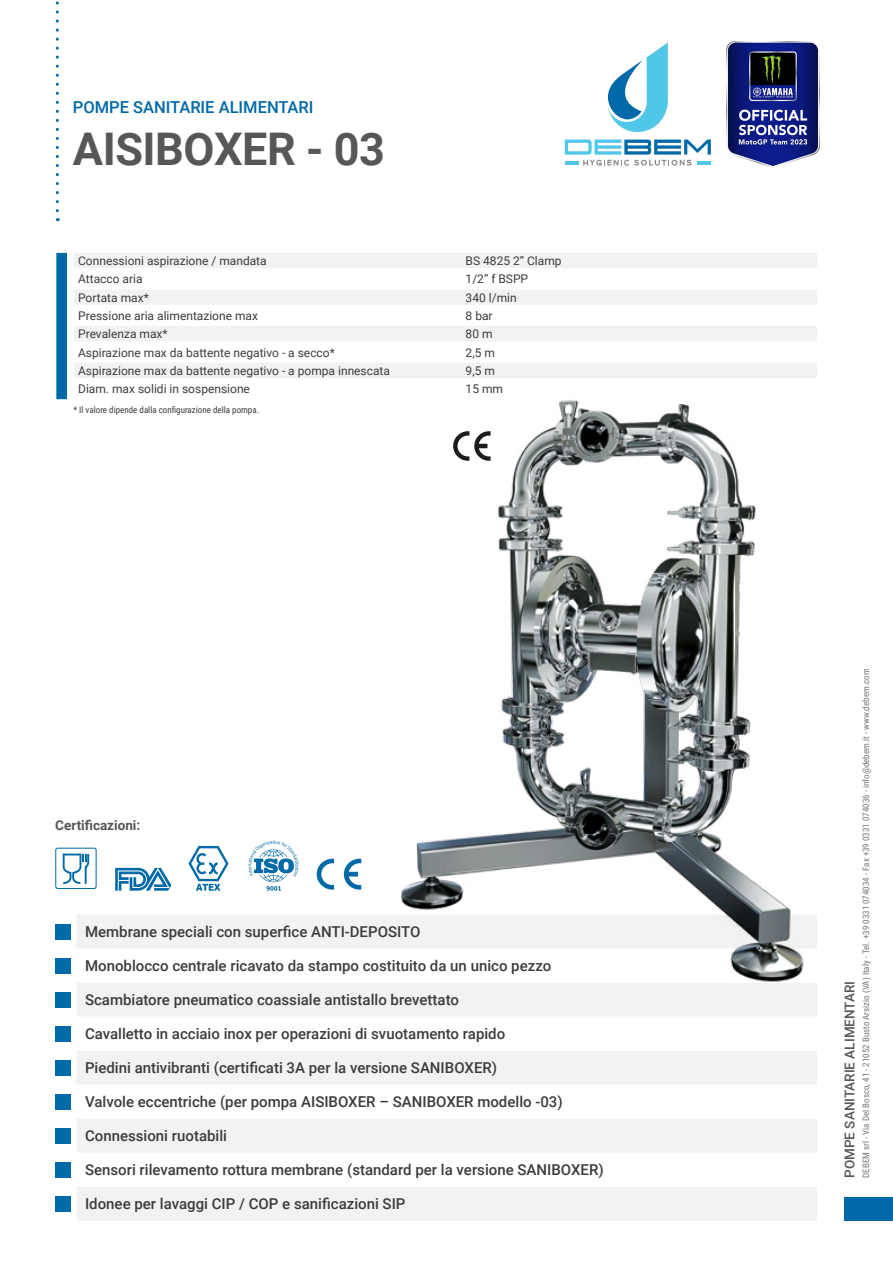
<style>
.page{position:relative;width:893px;height:1263px;background:#fff}
.page>*{position:absolute;margin:0;border:0;box-sizing:border-box;transform-origin:0 0}
.t1{font:700 45px "Roboto";letter-spacing:-.01em;color:#575756}
.t2{font:500 16.5px "Roboto";color:#0069a7}
.t3{font:500 15px "Roboto";color:#3c3c3b}
.t4{font:500 13.5px "Roboto";color:#575756}
.t5{font:700 13.5px "Roboto";color:#575756}
.t6{font:12px "Roboto";color:#3c3c3b}
.t7{font:9px "Roboto Condensed";color:#3c3c3b}
</style>
<div class="page">
<div style="left:844px;top:1197px;width:49px;height:23px;background:#0069a7"></div>
<div style="left:77px;top:915px;width:740px;height:306px;background:#f2f2f2"></div>
<svg style="left:77px;top:948px;width:740px;height:239px"></svg>
<div style="left:55px;top:924px;width:16px;height:15px;background:#0069a7"></div>
<div style="left:55px;top:958px;width:16px;height:15px;background:#0069a7"></div>
<div style="left:55px;top:992px;width:16px;height:15px;background:#0069a7"></div>
<div style="left:55px;top:1026px;width:16px;height:15px;background:#0069a7"></div>
<div style="left:55px;top:1060px;width:16px;height:15px;background:#0069a7"></div>
<div style="left:55px;top:1094px;width:16px;height:15px;background:#0069a7"></div>
<div style="left:55px;top:1128px;width:16px;height:15px;background:#0069a7"></div>
<div style="left:55px;top:1162px;width:16px;height:15px;background:#0069a7"></div>
<div style="left:55px;top:1196px;width:16px;height:15px;background:#0069a7"></div>
<svg style="left:115px;top:868px;width:56px;height:23px"></svg>
<svg style="left:317px;top:859px;width:17px;height:31px"></svg>
<svg style="left:344px;top:859px;width:17px;height:31px"></svg>
<svg style="left:249px;top:840px;width:50px;height:51px"></svg>
<div style="left:55px;top:848px;width:42px;height:41px;border:1px solid #0069a7;border-radius:2px"></div>
<svg style="left:63px;top:853px;width:26px;height:31px"></svg>
<svg style="left:188px;top:846px;width:41px;height:45px"></svg>
<svg style="left:565px;top:43px;width:146px;height:123px"></svg>
<hr style="left:565px;top:161px;width:14px;height:3px;background:#50c7e8">
<hr style="left:697px;top:161px;width:14px;height:3px;background:#50c7e8">
<svg style="left:56px;top:1px;width:3px;height:210px"></svg>
<img style="left:392px;top:400px;width:425px;height:622px">
<svg style="left:56px;top:253px;width:11px;height:146px;background:#086da9"></svg>
<svg style="left:74px;top:253px;width:743px;height:125px"></svg>
<img style="left:726px;top:41px;width:94px;height:126px">
<p class="t2" style="left:73px;top:95px;width:242px">POMPE SANITARIE ALIMENTARI</p>
<h1 class="t1" style="left:73px;top:118px;width:314px">AISIBOXER - 03</h1>
<p class="t6" style="left:78px;top:252px;width:190px">Connessioni aspirazione / mandata</p>
<p class="t6" style="left:466px;top:252px;width:98px">BS 4825 2” Clamp</p>
<p class="t6" style="left:78px;top:271px;width:66px">Attacco aria</p>
<p class="t6" style="left:466px;top:271px;width:64px">1/2” f BSPP</p>
<p class="t6" style="left:78px;top:289px;width:72px">Portata max*</p>
<p class="t6" style="left:466px;top:289px;width:53px">340 l/min</p>
<p class="t6" style="left:78px;top:307px;width:181px">Pressione aria alimentazione max</p>
<p class="t6" style="left:466px;top:307px;width:29px">8 bar</p>
<p class="t6" style="left:78px;top:326px;width:91px">Prevalenza max*</p>
<p class="t6" style="left:466px;top:326px;width:28px">80 m</p>
<p class="t6" style="left:78px;top:344px;width:258px">Aspirazione max da battente negativo - a secco*</p>
<p class="t6" style="left:466px;top:344px;width:31px">2,5 m</p>
<p class="t6" style="left:78px;top:362px;width:313px">Aspirazione max da battente negativo - a pompa innescata</p>
<p class="t6" style="left:466px;top:362px;width:31px">9,5 m</p>
<p class="t6" style="left:78px;top:380px;width:173px">Diam. max solidi in sospensione</p>
<p class="t6" style="left:466px;top:380px;width:39px">15 mm</p>
<p class="t7" style="left:73px;top:404px;width:187px">* Il valore dipende dalla configurazione della pompa.</p>
<p class="t5" style="left:55px;top:816px;width:87px">Certificazioni:</p>
<p class="t3" style="left:85px;top:921px;width:337px">Membrane speciali con superfice ANTI-DEPOSITO</p>
<p class="t3" style="left:85px;top:955px;width:468px">Monoblocco centrale ricavato da stampo costituito da un unico pezzo</p>
<p class="t3" style="left:85px;top:989px;width:375px">Scambiatore pneumatico coassiale antistallo brevettato</p>
<p class="t3" style="left:85px;top:1023px;width:422px">Cavalletto in acciaio inox per operazioni di svuotamento rapido</p>
<p class="t3" style="left:85px;top:1057px;width:414px">Piedini antivibranti (certificati 3A per la versione SANIBOXER)</p>
<p class="t3" style="left:85px;top:1091px;width:479px">Valvole eccentriche (per pompa AISIBOXER – SANIBOXER modello -03)</p>
<p class="t3" style="left:85px;top:1125px;width:143px">Connessioni ruotabili</p>
<p class="t3" style="left:85px;top:1159px;width:520px">Sensori rilevamento rottura membrane (standard per la versione SANIBOXER)</p>
<p class="t3" style="left:85px;top:1193px;width:322px">Idonee per lavaggi CIP / COP e sanificazioni SIP</p>
<p class="t7" style="left:860px;top:1178px;width:511px;rotate:-90deg">DEBEM srl - Via Del Bosco, 41 - 21052 Busto Arsizio (VA) Italy - Tel. +39 0331 074034 - Fax +39 0331 074036 - info@debem.it - www.debem.com</p>
<p class="t4" style="left:840px;top:1178px;width:198px;rotate:-90deg">POMPE SANITARIE ALIMENTARI</p>
</div>
